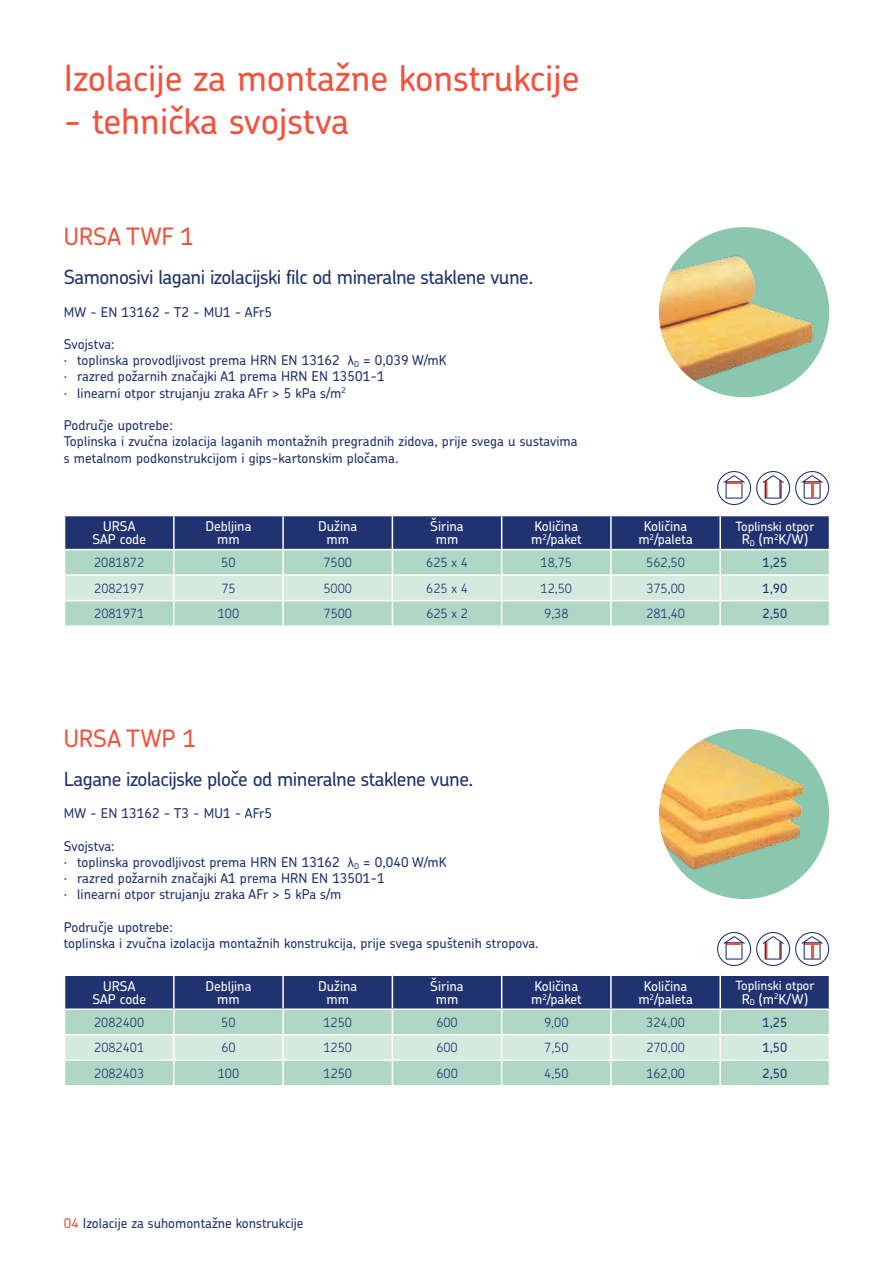
<style>
.page{position:relative;width:893px;height:1263px;background:#fff}
.page>*{position:absolute;margin:0;border:0;box-sizing:border-box;transform-origin:0 0}
.t1{font:500 36px "Chevin Pro";color:#f0533f}
.t2{font:500 24px "Chevin Pro";color:#f0533f}
.t3{font:500 19.5px "Chevin Pro";letter-spacing:-.025em;color:#203370}
.t4{font:500 13.5px/16.2px "Chevin Pro";letter-spacing:.005em;color:#203370}
.t5{font:500 13.5px/13.5px "Chevin Pro";color:#fff;text-align:center}
.t6{font:300 12.75px "Chevin Pro";color:#203370}
.t7{font:500 12.75px "Chevin Pro";color:#fff}
.t8{font:500 12.75px "Chevin Pro";color:#203370}
.s1{color:#f0533f}
</style>
<div class="page">
<svg style="left:65px;top:976px;width:764px;height:109px;background:#8da9b2"></svg>
<hr style="left:65px;top:1034px;width:109px;height:1px;background:#fff">
<hr style="left:174px;top:1034px;width:109px;height:1px;background:#fff">
<hr style="left:283px;top:1034px;width:109px;height:1px;background:#fff">
<hr style="left:392px;top:1034px;width:110px;height:1px;background:#fff">
<hr style="left:502px;top:1034px;width:109px;height:1px;background:#fff">
<hr style="left:611px;top:1034px;width:109px;height:1px;background:#fff">
<hr style="left:720px;top:1034px;width:109px;height:1px;background:#fff">
<hr style="left:65px;top:1059px;width:109px;height:2px;background:#fff">
<hr style="left:174px;top:1059px;width:109px;height:2px;background:#fff">
<hr style="left:283px;top:1059px;width:109px;height:2px;background:#fff">
<hr style="left:392px;top:1059px;width:110px;height:2px;background:#fff">
<hr style="left:502px;top:1059px;width:109px;height:2px;background:#fff">
<hr style="left:611px;top:1059px;width:109px;height:2px;background:#fff">
<hr style="left:720px;top:1059px;width:109px;height:2px;background:#fff">
<hr style="left:173px;top:976px;width:2px;height:32px;background:#fff">
<hr style="left:282px;top:976px;width:2px;height:32px;background:#fff">
<hr style="left:392px;top:976px;width:1px;height:32px;background:#fff">
<hr style="left:501px;top:976px;width:1px;height:32px;background:#fff">
<hr style="left:610px;top:976px;width:2px;height:32px;background:#fff">
<hr style="left:282px;top:1008px;width:110px;height:2px;background:#fff">
<hr style="left:392px;top:1008px;width:110px;height:2px;background:#fff">
<hr style="left:502px;top:1008px;width:109px;height:2px;background:#fff">
<hr style="left:611px;top:1008px;width:109px;height:2px;background:#fff">
<hr style="left:65px;top:1008px;width:109px;height:2px;background:#fff">
<hr style="left:174px;top:1008px;width:108px;height:2px;background:#fff">
<hr style="left:719px;top:976px;width:2px;height:32px;background:#fff">
<hr style="left:720px;top:1008px;width:110px;height:2px;background:#fff">
<div style="left:659px;top:729px;width:170px;height:170px;background:#8ac7ae;border-radius:50%"></div>
<img style="left:659px;top:732px;width:144px;height:138px">
<svg style="left:717px;top:932px;width:112px;height:34px"></svg>
<svg style="left:64px;top:515px;width:765px;height:110px;background:#90abb3"></svg>
<hr style="left:65px;top:549px;width:109px;height:1px;background:#fff">
<hr style="left:174px;top:549px;width:108px;height:1px;background:#fff">
<hr style="left:65px;top:574px;width:109px;height:2px;background:#fff">
<hr style="left:174px;top:574px;width:109px;height:2px;background:#fff">
<hr style="left:283px;top:574px;width:109px;height:2px;background:#fff">
<hr style="left:392px;top:574px;width:110px;height:2px;background:#fff">
<hr style="left:502px;top:574px;width:109px;height:2px;background:#fff">
<hr style="left:611px;top:574px;width:109px;height:2px;background:#fff">
<hr style="left:720px;top:574px;width:109px;height:2px;background:#fff">
<hr style="left:65px;top:600px;width:109px;height:1px;background:#fff">
<hr style="left:174px;top:600px;width:109px;height:1px;background:#fff">
<hr style="left:283px;top:600px;width:109px;height:1px;background:#fff">
<hr style="left:392px;top:600px;width:110px;height:1px;background:#fff">
<hr style="left:502px;top:600px;width:109px;height:1px;background:#fff">
<hr style="left:611px;top:600px;width:109px;height:1px;background:#fff">
<hr style="left:720px;top:600px;width:109px;height:1px;background:#fff">
<hr style="left:720px;top:515px;width:110px;height:1px;background:#fff">
<hr style="left:719px;top:516px;width:2px;height:33px;background:#fff">
<hr style="left:720px;top:549px;width:110px;height:1px;background:#fff">
<div style="left:659px;top:227px;width:170px;height:170px;background:#8ac7ae;border-radius:50%"></div>
<img style="left:659px;top:250px;width:157px;height:139px">
<svg style="left:717px;top:471px;width:112px;height:34px"></svg>
<h1 class="t1" style="left:64px;top:54px;width:517px">Izolacije za montažne konstrukcije</h1>
<h1 class="t1" style="left:64px;top:97px;width:287px">- tehnička svojstva</h1>
<h2 class="t2" style="left:64px;top:220px;width:132px">URSA TWF 1</h2>
<h3 class="t3" style="left:64px;top:264px;width:471px">Samonosivi lagani izolacijski filc od mineralne staklene vune.</h3>
<p class="t4" style="left:64px;top:303px;width:210px">MW - EN 13162 - T2 - MU1 - AFr5</p>
<p class="t4" style="left:64px;top:336px;width:384px">Svojstva:<br>· toplinska provodljivost prema HRN EN 13162 λ<sub>D</sub> = 0,039 W/mK · razred požarnih značajki A1 prema HRN EN 13501-1<br>· linearni otpor strujanju zraka AFr &gt; 5 kPa s/m<sup>2</sup></p>
<p class="t4" style="left:64px;top:417px;width:515px">Područje upotrebe:<br>Toplinska i zvučna izolacija laganih montažnih pregradnih zidova, prije svega u sustavima s metalnom podkonstrukcijom i gips-kartonskim pločama.</p>
<p class="t5" style="left:92px;top:519px;width:55px">URSA<br>SAP code</p>
<p class="t5" style="left:205px;top:519px;width:48px">Debljina mm</p>
<p class="t5" style="left:318px;top:519px;width:41px">Dužina mm</p>
<p class="t5" style="left:430px;top:519px;width:35px">Širina mm</p>
<p class="t5" style="left:531px;top:519px;width:52px;text-align:left">Količina m<sup>2</sup>/paket</p>
<p class="t5" style="left:638px;top:519px;width:56px">Količina m<sup>2</sup>/paleta</p>
<p class="t7" style="left:735px;top:517px;width:80px">Toplinski otpor</p>
<p class="t5" style="left:742px;top:532px;width:68px">R<sub>D</sub> (m<sup>2</sup>K/W)</p>
<p class="t6" style="left:94px;top:554px;width:51px">2081872</p>
<p class="t6" style="left:221px;top:554px;width:16px">50</p>
<p class="t6" style="left:323px;top:554px;width:30px">7500</p>
<p class="t6" style="left:426px;top:554px;width:43px">625 x 4</p>
<p class="t6" style="left:541px;top:554px;width:33px">18,75</p>
<p class="t6" style="left:646px;top:554px;width:40px">562,50</p>
<p class="t8" style="left:763px;top:554px;width:26px">1,25</p>
<p class="t6" style="left:94px;top:579px;width:51px">2082197</p>
<p class="t6" style="left:221px;top:579px;width:16px">75</p>
<p class="t6" style="left:323px;top:579px;width:30px">5000</p>
<p class="t6" style="left:426px;top:579px;width:43px">625 x 4</p>
<p class="t6" style="left:541px;top:579px;width:33px">12,50</p>
<p class="t6" style="left:646px;top:579px;width:40px">375,00</p>
<p class="t8" style="left:763px;top:579px;width:26px">1,90</p>
<p class="t6" style="left:94px;top:605px;width:51px">2081971</p>
<p class="t6" style="left:218px;top:605px;width:23px">100</p>
<p class="t6" style="left:323px;top:605px;width:30px">7500</p>
<p class="t6" style="left:426px;top:605px;width:43px">625 x 2</p>
<p class="t6" style="left:544px;top:605px;width:26px">9,38</p>
<p class="t6" style="left:646px;top:605px;width:40px">281,40</p>
<p class="t8" style="left:763px;top:605px;width:26px">2,50</p>
<h2 class="t2" style="left:64px;top:722px;width:134px">URSA TWP 1</h2>
<h3 class="t3" style="left:64px;top:766px;width:411px">Lagane izolacijske ploče od mineralne staklene vune.</h3>
<p class="t4" style="left:64px;top:805px;width:210px">MW - EN 13162 - T3 - MU1 - AFr5</p>
<p class="t4" style="left:64px;top:837px;width:384px">Svojstva:<br>· toplinska provodljivost prema HRN EN 13162 λ<sub>D</sub> = 0,040 W/mK · razred požarnih značajki A1 prema HRN EN 13501-1<br>· linearni otpor strujanju zraka AFr &gt; 5 kPa s/m</p>
<p class="t4" style="left:64px;top:918px;width:476px">Područje upotrebe:<br>toplinska i zvučna izolacija montažnih konstrukcija, prije svega spuštenih stropova.</p>
<p class="t5" style="left:92px;top:978px;width:55px">URSA<br>SAP code</p>
<p class="t5" style="left:205px;top:978px;width:48px">Debljina mm</p>
<p class="t5" style="left:318px;top:978px;width:41px">Dužina mm</p>
<p class="t5" style="left:430px;top:978px;width:35px">Širina mm</p>
<p class="t5" style="left:531px;top:978px;width:52px;text-align:left">Količina m<sup>2</sup>/paket</p>
<p class="t5" style="left:638px;top:978px;width:56px">Količina m<sup>2</sup>/paleta</p>
<p class="t7" style="left:735px;top:977px;width:80px">Toplinski otpor</p>
<p class="t5" style="left:742px;top:992px;width:68px">R<sub>D</sub> (m<sup>2</sup>K/W)</p>
<p class="t6" style="left:94px;top:1013px;width:51px">2082400</p>
<p class="t6" style="left:221px;top:1013px;width:16px">50</p>
<p class="t6" style="left:323px;top:1013px;width:30px">1250</p>
<p class="t6" style="left:436px;top:1013px;width:23px">600</p>
<p class="t6" style="left:544px;top:1013px;width:26px">9,00</p>
<p class="t6" style="left:646px;top:1013px;width:40px">324,00</p>
<p class="t8" style="left:763px;top:1014px;width:26px">1,25</p>
<p class="t6" style="left:94px;top:1039px;width:51px">2082401</p>
<p class="t6" style="left:221px;top:1039px;width:16px">60</p>
<p class="t6" style="left:323px;top:1039px;width:30px">1250</p>
<p class="t6" style="left:436px;top:1039px;width:23px">600</p>
<p class="t6" style="left:544px;top:1039px;width:26px">7,50</p>
<p class="t6" style="left:646px;top:1039px;width:40px">270,00</p>
<p class="t8" style="left:763px;top:1039px;width:26px">1,50</p>
<p class="t6" style="left:94px;top:1064px;width:51px">2082403</p>
<p class="t6" style="left:218px;top:1064px;width:23px">100</p>
<p class="t6" style="left:323px;top:1064px;width:30px">1250</p>
<p class="t6" style="left:436px;top:1064px;width:23px">600</p>
<p class="t6" style="left:544px;top:1064px;width:26px">4,50</p>
<p class="t6" style="left:646px;top:1064px;width:40px">162,00</p>
<p class="t8" style="left:763px;top:1065px;width:26px">2,50</p>
<p class="t4" style="left:64px;top:1214px;width:241px"><span class="s1">04</span> Izolacije za suhomontažne konstrukcije</p>
</div>
